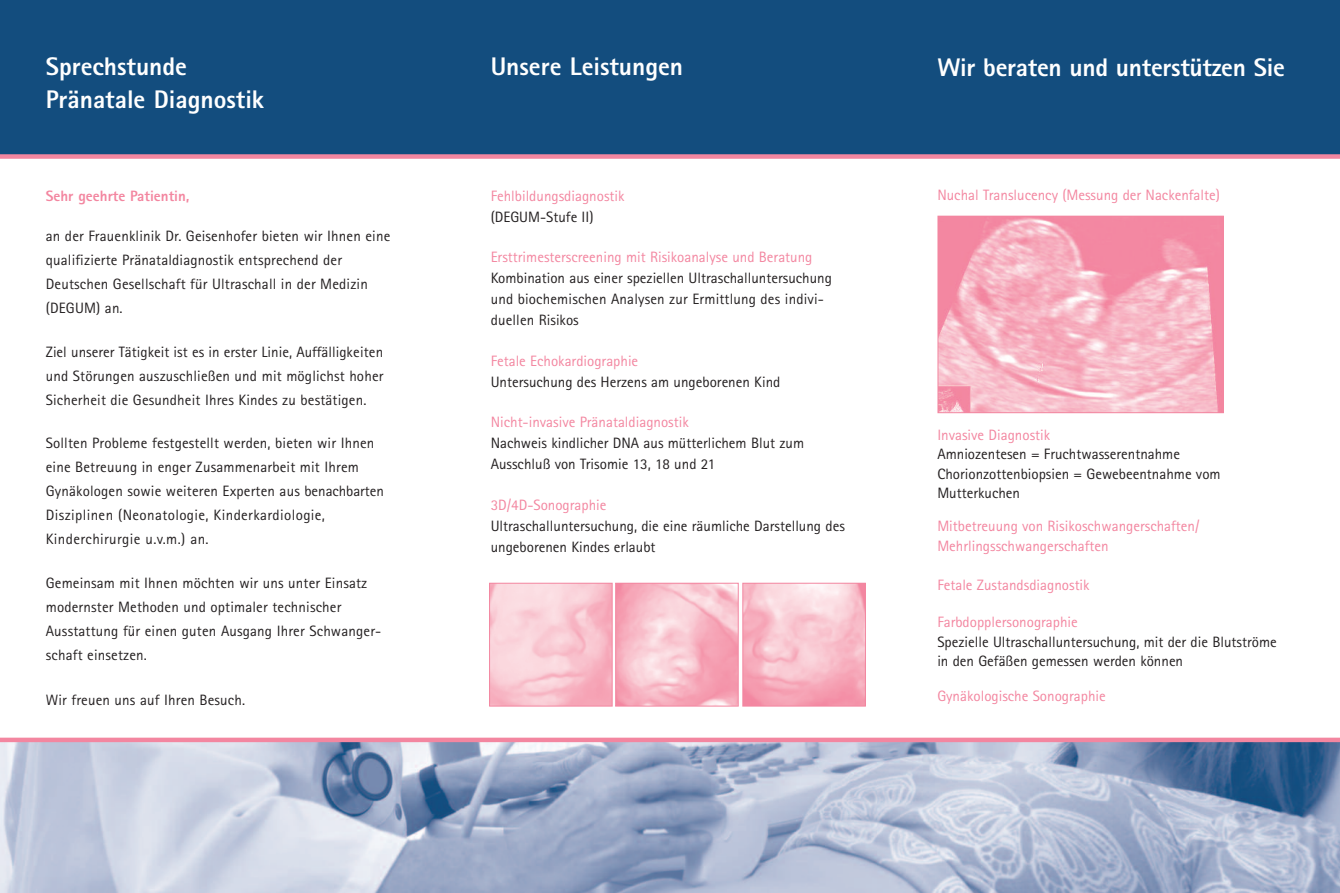
<style>
.page{position:relative;width:1340px;height:893px;background:#fff}
.page>*{position:absolute;margin:0;border:0;box-sizing:border-box;transform-origin:0 0}
.t1{font:800 25.5px/33px "Agfa Rotis Sans Serif";color:#fff}
.t2{font:15px/24px "Agfa Rotis Sans Serif";letter-spacing:.01em;color:#231f20}
.t3{font:15px/19.5px "Agfa Rotis Sans Serif";color:#f386a0}
.t4{font:800 15px "Agfa Rotis Sans Serif";color:#f386a0}
</style>
<div class="page">
<div style="left:0;top:0;width:1339px;height:158px;background:#134d7e"></div>
<img style="left:0;top:742px;width:1339px;height:151px">
<hr style="left:0;top:738px;width:1339px;height:4px;background:#f386a0">
<div style="left:0;top:154px;width:1339px;height:5px;background:#f386a0"></div>
<img style="left:491px;top:585px;width:119px;height:119px">
<div style="left:489px;top:583px;width:123px;height:123px;border:1px solid #f386a0"></div>
<img style="left:939px;top:218px;width:282px;height:193px">
<div style="left:937px;top:216px;width:286px;height:197px;border:1px solid #f386a0"></div>
<img style="left:617px;top:585px;width:119px;height:119px">
<div style="left:615px;top:583px;width:123px;height:123px;border:1px solid #f386a0"></div>
<img style="left:744px;top:585px;width:119px;height:119px">
<div style="left:742px;top:583px;width:123px;height:123px;border:1px solid #f386a0"></div>
<h1 class="t1" style="left:46px;top:52px;width:220px">Sprechstunde<br>Pränatale Diagnostik</h1>
<p class="t4" style="left:46px;top:190px;width:145px">Sehr geehrte Patientin,</p>
<p class="t2" style="left:46px;top:225px;width:346px">an der Frauenklinik Dr. Geisenhofer bieten wir Ihnen eine qualifizierte Pränataldiagnostik entsprechend der Deutschen Gesellschaft für Ultraschall in der Medizin (DEGUM) an.</p>
<p class="t2" style="left:46px;top:341px;width:339px;text-align:justify">Ziel unserer Tätigkeit ist es in erster Linie, Auffälligkeiten und Störungen auszuschließen und mit möglichst hoher Sicherheit die Gesundheit Ihres Kindes zu bestätigen.</p>
<p class="t2" style="left:46px;top:432px;width:339px">Sollten Probleme festgestellt werden, bieten wir Ihnen eine Betreuung in enger Zusammenarbeit mit Ihrem Gynäkologen sowie weiteren Experten aus benachbarten Disziplinen (Neonatologie, Kinderkardiologie, Kinderchirurgie u.v.m.) an.</p>
<p class="t2" style="left:46px;top:572px;width:337px">Gemeinsam mit Ihnen möchten wir uns unter Einsatz modernster Methoden und optimaler technischer Ausstattung für einen guten Ausgang Ihrer Schwanger&shy;schaft einsetzen.</p>
<p class="t2" style="left:46px;top:689px;width:201px">Wir freuen uns auf Ihren Besuch.</p>
<h1 class="t1" style="left:490px;top:52px;width:194px">Unsere Leistungen</h1>
<p class="t3" style="left:490px;top:188px;width:135px">Fehlbildungsdiagnostik</p>
<p class="t2" style="left:490px;top:206px;width:104px">(DEGUM-Stufe II)</p>
<p class="t3" style="left:490px;top:249px;width:323px">Ersttrimesterscreening mit Risikoanalyse und Beratung</p>
<p class="t2" style="left:490px;top:269px;width:343px;line-height:21px">Kombination aus einer speziellen Ultraschalluntersuchung und biochemischen Analysen zur Ermittlung des indivi&shy;duellen Risikos</p>
<p class="t3" style="left:490px;top:353px;width:149px">Fetale Echokardiographie</p>
<p class="t2" style="left:490px;top:371px;width:291px">Untersuchung des Herzens am ungeborenen Kind</p>
<p class="t3" style="left:490px;top:414px;width:200px">Nicht-invasive Pränataldiagnostik</p>
<p class="t2" style="left:490px;top:434px;width:315px;line-height:21px">Nachweis kindlicher DNA aus mütterlichem Blut zum<br>Ausschluß von Trisomie 13, 18 und 21</p>
<p class="t3" style="left:490px;top:497px;width:117px">3D/4D-Sonographie</p>
<p class="t2" style="left:490px;top:517px;width:356px;line-height:21px">Ultraschalluntersuchung, die eine räumliche Darstellung des ungeborenen Kindes erlaubt</p>
<h1 class="t1" style="left:937px;top:54px;width:349px">Wir beraten und unterstützen Sie</h1>
<p class="t3" style="left:937px;top:187px;width:284px">Nuchal Translucency (Messung der Nackenfalte)</p>
<p class="t3" style="left:937px;top:427px;width:114px">Invasive Diagnostik</p>
<p class="t2" style="left:937px;top:446px;width:285px;line-height:19.5px">Amniozentesen = Fruchtwasserentnahme<br>Chorionzottenbiopsien = Gewebeentnahme vom<br>Mutterkuchen</p>
<p class="t3" style="left:937px;top:518px;width:264px">Mitbetreuung von Risikoschwangerschaften/<br>Mehrlingsschwangerschaften</p>
<p class="t3" style="left:937px;top:577px;width:154px">Fetale Zustandsdiagnostik</p>
<p class="t3" style="left:937px;top:614px;width:142px">Farbdopplersonographie</p>
<p class="t2" style="left:937px;top:634px;width:341px;line-height:19.5px">Spezielle Ultraschalluntersuchung, mit der die Blutströme in den Gefäßen gemessen werden können</p>
<p class="t3" style="left:937px;top:688px;width:170px">Gynäkologische Sonographie</p>
</div>
